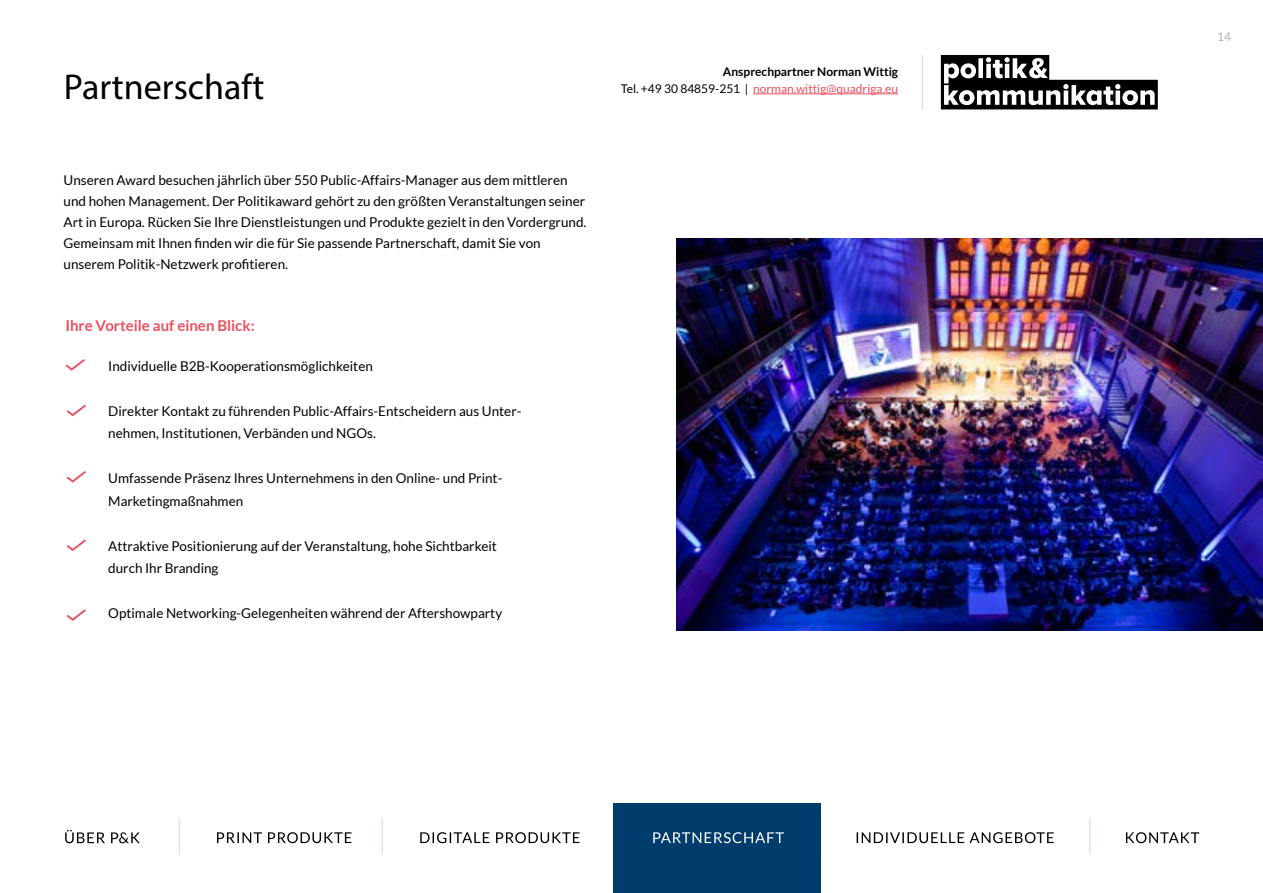
<style>
.page{position:relative;width:1263px;height:893px;background:#fff}
.page>*{position:absolute;margin:0;border:0;box-sizing:border-box;transform-origin:0 0}
.t1{font:36px "Myriad Pro";color:#000}
.t2{font:700 15px "Lato";color:#ea5160}
.t3{font:13.5px/21px "Lato";color:#000}
.t4{font:12px "Lato";color:#ea5160}
.t5{font:700 12px "Lato";color:#000}
.t6{font:12px "Lato";color:#b2b2b2}
.s1{color:#000}
</style>
<div class="page">
<hr style="left:921px;top:55px;width:2px;height:54px;background:#e0e0f4">
<hr style="left:753px;top:93px;width:145px;height:1px;background:#ea5160">
<svg style="left:857px;top:832px;width:197px;height:11px"></svg>
<svg style="left:1126px;top:832px;width:73px;height:11px"></svg>
<hr style="left:820px;top:817px;width:1px;height:38px;background:#e0e0f4">
<hr style="left:1089px;top:817px;width:1px;height:38px;background:#e0e0f4">
<hr style="left:381px;top:817px;width:2px;height:38px;background:#e0e0f4">
<hr style="left:179px;top:817px;width:1px;height:38px;background:#e0e0f4">
<svg style="left:420px;top:832px;width:159px;height:11px"></svg>
<svg style="left:217px;top:832px;width:134px;height:11px"></svg>
<div style="left:613px;top:804px;width:207px;height:89px;background:#003c6c"></div>
<svg style="left:653px;top:832px;width:131px;height:11px"></svg>
<svg style="left:65px;top:830px;width:75px;height:13px"></svg>
<svg style="left:941px;top:55px;width:217px;height:54px"></svg>
<svg style="left:65px;top:359px;width:20px;height:12px"></svg>
<svg style="left:66px;top:405px;width:20px;height:11px"></svg>
<svg style="left:66px;top:471px;width:20px;height:12px"></svg>
<svg style="left:66px;top:539px;width:20px;height:12px"></svg>
<svg style="left:66px;top:609px;width:20px;height:12px"></svg>
<img style="left:676px;top:239px;width:586px;height:391px">
<p class="t5" style="left:723px;top:66px;width:177px">Ansprechpartner Norman Wittig</p>
<h1 class="t1" style="left:64px;top:69px;width:202px">Partnerschaft</h1>
<p class="t4" style="left:621px;top:82px;width:279px"><span class="s1">Tel. +49 30 84859-251 |</span> norman.wittig@quadriga.eu</p>
<p class="t3" style="left:64px;top:170px;width:524px">Unseren Award besuchen jährlich über 550 Public-Affairs-Manager aus dem mittleren und hohen Management. Der Politikaward gehört zu den größten Veranstaltungen seiner Art in Europa. Rücken Sie Ihre Dienstleistungen und Produkte gezielt in den Vordergrund.<br>Gemeinsam mit Ihnen finden wir die für Sie passende Partnerschaft, damit Sie von unserem Politik-Netzwerk profitieren.</p>
<p class="t2" style="left:65px;top:318px;width:191px">Ihre Vorteile auf einen Blick:</p>
<p class="t3" style="left:108px;top:356px;width:266px">Individuelle B2B-Kooperationsmöglichkeiten</p>
<p class="t3" style="left:108px;top:400px;width:415px;line-height:22.5px">Direkter Kontakt zu führenden Public-Affairs-Entscheidern aus Unter&shy;nehmen, Institutionen, Verbänden und NGOs.</p>
<p class="t3" style="left:108px;top:467px;width:396px;line-height:22.5px">Umfassende Präsenz Ihres Unternehmens in den Online- und Print-<br>Marketingmaßnahmen</p>
<p class="t3" style="left:108px;top:535px;width:390px;line-height:22.5px">Attraktive Positionierung auf der Veranstaltung, hohe Sichtbarkeit durch Ihr Branding</p>
<p class="t3" style="left:108px;top:603px;width:395px">Optimale Networking-Gelegenheiten während der Aftershowparty</p>
<p class="t6" style="left:1217px;top:30px;width:15px">14</p>
</div>
